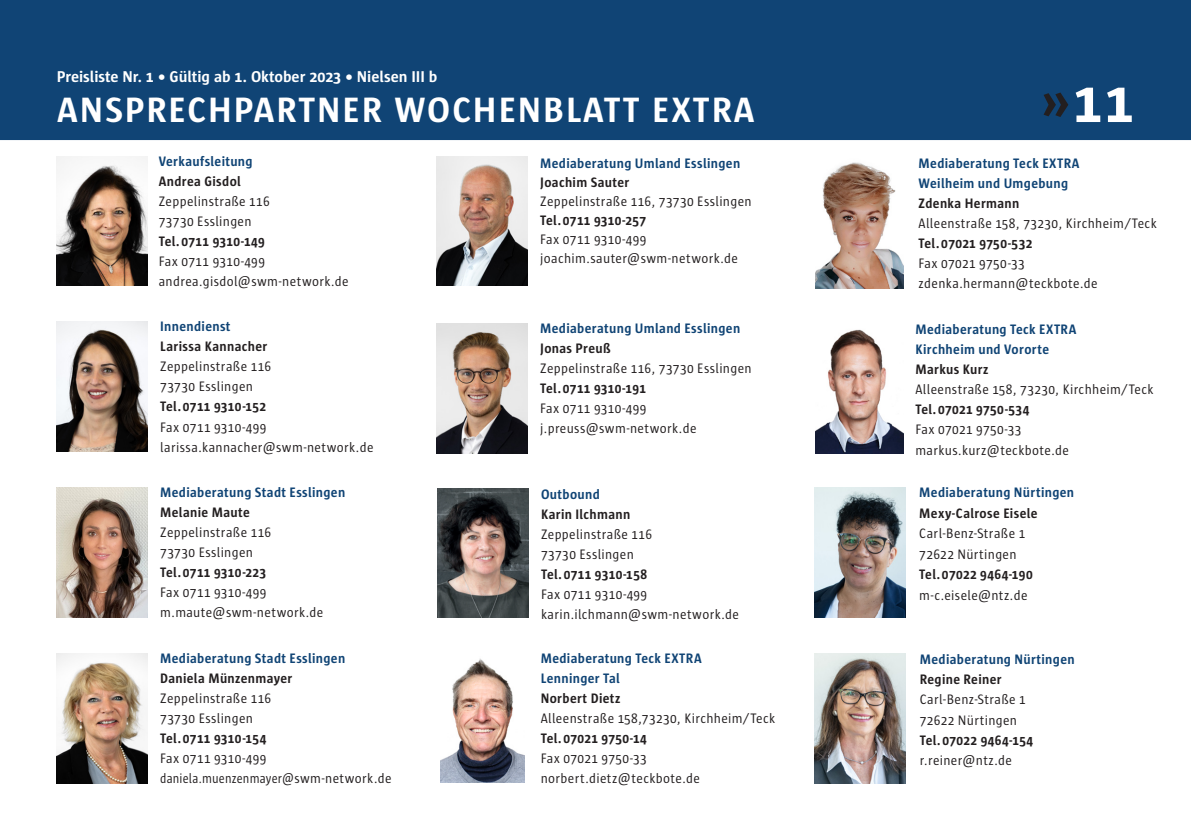
<style>
.page{position:relative;width:1191px;height:840px;background:#fff}
.page>*{position:absolute;margin:0;border:0;box-sizing:border-box;transform-origin:0 0}
.t1{font:700 60px "Sun";color:#fff}
.t2{font:700 36px "Sun";letter-spacing:.055em;color:#fff}
.t3{font:700 16px "Sun";color:#fff}
.Ansprechpartner{font:14px/20px "Sun";letter-spacing:.025em;color:#231f20;scale:.95 1}
.Ansprechpartner-2{font:700 14px/20px "Sun";letter-spacing:.025em;color:#104475;scale:.95 1}
.Ansprechpartner-3{font:700 14px "Sun";letter-spacing:.025em;color:#231f20;scale:.95 1}
.s1{font-weight:700;color:#104475}
.s2{font-weight:700}
.s3{color:#231f20}
.s4{font-weight:400;color:#231f20}
</style>
<div class="page">
<div style="left:0;top:0;width:1191px;height:140px;background:#104475"></div>
<img style="left:57px;top:156px;width:90px;height:129px">
<img style="left:437px;top:323px;width:90px;height:130px">
<img style="left:57px;top:322px;width:90px;height:129px">
<img style="left:57px;top:653px;width:90px;height:129px">
<img style="left:57px;top:487px;width:90px;height:130px">
<img style="left:437px;top:156px;width:90px;height:129px">
<img style="left:437px;top:488px;width:91px;height:129px">
<img style="left:440px;top:658px;width:84px;height:123px">
<img style="left:814px;top:487px;width:91px;height:130px">
<img style="left:814px;top:653px;width:91px;height:130px">
<img style="left:815px;top:162px;width:88px;height:126px">
<img style="left:815px;top:329px;width:88px;height:124px">
<p class="t3" style="left:57px;top:68px;width:382px">Preisliste Nr. 1 • Gültig ab 1. Oktober 2023 • Nielsen III b</p>
<p class="t2" style="left:57px;top:90px;width:699px">ANSPRECHPARTNER WOCHENBLATT EXTRA</p>
<p class="Ansprechpartner" style="left:159px;top:151px;width:201px"><span class="s1">Verkaufsleitung<br></span><span class="s2">Andrea Gisdol<br></span>Zeppelinstraße 116<br>73730 Esslingen<br><span class="s2">Tel.0711 9310-149<br></span>Fax 0711 9310-499 andrea.gisdol@swm-network.de</p>
<p class="Ansprechpartner-2" style="left:540px;top:153px;width:212px">Mediaberatung Umland Esslingen</p>
<p class="Ansprechpartner" style="left:540px;top:173px;width:224px;line-height:19px"><span class="s2">Joachim Sauter<br></span>Zeppelinstraße 116, 73730 Esslingen<br><span class="s2">Tel.0711 9310-257<br></span>Fax 0711 9310-499 joachim.sauter@swm-network.de</p>
<p class="Ansprechpartner" style="left:160px;top:316px;width:226px"><span class="s1">Innendienst<br></span><span class="s2">Larissa Kannacher<br></span>Zeppelinstraße 116<br>73730 Esslingen<br><span class="s2">Tel.0711 9310-152<br></span>Fax 0711 9310-499 larissa.kannacher@swm-network.de</p>
<p class="Ansprechpartner-2" style="left:160px;top:482px;width:196px">Mediaberatung Stadt Esslingen<br><span class="s3">Melanie Maute<br></span><span class="s4">Zeppelinstraße 116</span></p>
<p class="Ansprechpartner" style="left:160px;top:542px;width:173px">73730 Esslingen<br><span class="s2">Tel.0711 9310-223<br></span>Fax 0711 9310-499 m.maute@swm-network.de</p>
<p class="Ansprechpartner" style="left:160px;top:648px;width:245px"><span class="s1">Mediaberatung Stadt Esslingen<br></span><span class="s2">Daniela Münzenmayer<br></span>Zeppelinstraße 116<br>73730 Esslingen<br><span class="s2">Tel.0711 9310-154<br></span>Fax 0711 9310-499 daniela.muenzenmayer@swm-network.de</p>
<p class="Ansprechpartner-2" style="left:540px;top:318px;width:212px">Mediaberatung Umland Esslingen</p>
<p class="Ansprechpartner-3" style="left:540px;top:340px;width:76px">Jonas Preuß</p>
<p class="Ansprechpartner" style="left:540px;top:358px;width:224px">Zeppelinstraße 116, 73730 Esslingen<br><span class="s2">Tel.0711 9310-191<br></span>Fax 0711 9310-499 j.preuss@swm-network.de</p>
<p class="Ansprechpartner" style="left:541px;top:483px;width:118px"><span class="s1">Outbound<br></span><span class="s2">Karin Ilchmann<br></span>Zeppelinstraße 116</p>
<p class="Ansprechpartner" style="left:541px;top:543px;width:210px">73730 Esslingen<br><span class="s2">Tel.0711 9310-158<br></span>Fax 0711 9310-499 karin.ilchmann@swm-network.de</p>
<p class="Ansprechpartner" style="left:541px;top:648px;width:248px"><span class="s1">Mediaberatung Teck EXTRA<br>Lenninger Tal<br></span><span class="s2">Norbert Dietz<br></span>Alleenstraße 158,73230, Kirchheim/Teck<br><span class="s2">Tel.07021 9750-14<br></span>Fax 07021 9750-33 norbert.dietz@teckbote.de</p>
<h1 class="t1" style="left:1040px;top:69px;width:96px"><span class="s3">»</span>11</h1>
<p class="Ansprechpartner" style="left:918px;top:153px;width:252px"><span class="s1">Mediaberatung Teck EXTRA<br>Weilheim und Umgebung<br></span><span class="s2">Zdenka Hermann<br></span>Alleenstraße 158, 73230, Kirchheim/Teck<br><span class="s2">Tel.07021 9750-532<br></span>Fax 07021 9750-33</p>
<p class="Ansprechpartner" style="left:918px;top:273px;width:190px">zdenka.hermann@teckbote.de</p>
<p class="Ansprechpartner" style="left:915px;top:319px;width:252px"><span class="s1">Mediaberatung Teck EXTRA<br>Kirchheim und Vororte<br></span><span class="s2">Markus Kurz<br></span>Alleenstraße 158, 73230, Kirchheim/Teck<br><span class="s2">Tel.07021 9750-534<br></span>Fax 07021 9750-33</p>
<p class="Ansprechpartner" style="left:915px;top:439px;width:163px">markus.kurz@teckbote.de</p>
<p class="Ansprechpartner" style="left:919px;top:482px;width:164px"><span class="s1">Mediaberatung Nürtingen<br></span><span class="s2">Mexy-Calrose Eisele<br></span>Carl-Benz-Straße 1<br>72622 Nürtingen<br><span class="s2">Tel.07022 9464-190 </span>m-c.eisele@ntz.de</p>
<p class="Ansprechpartner" style="left:919px;top:648px;width:164px"><span class="s1">Mediaberatung Nürtingen<br></span><span class="s2">Regine Reiner<br></span>Carl-Benz-Straße 1<br>72622 Nürtingen<br><span class="s2">Tel.07022 9464-154 </span>r.reiner@ntz.de</p>
</div>
